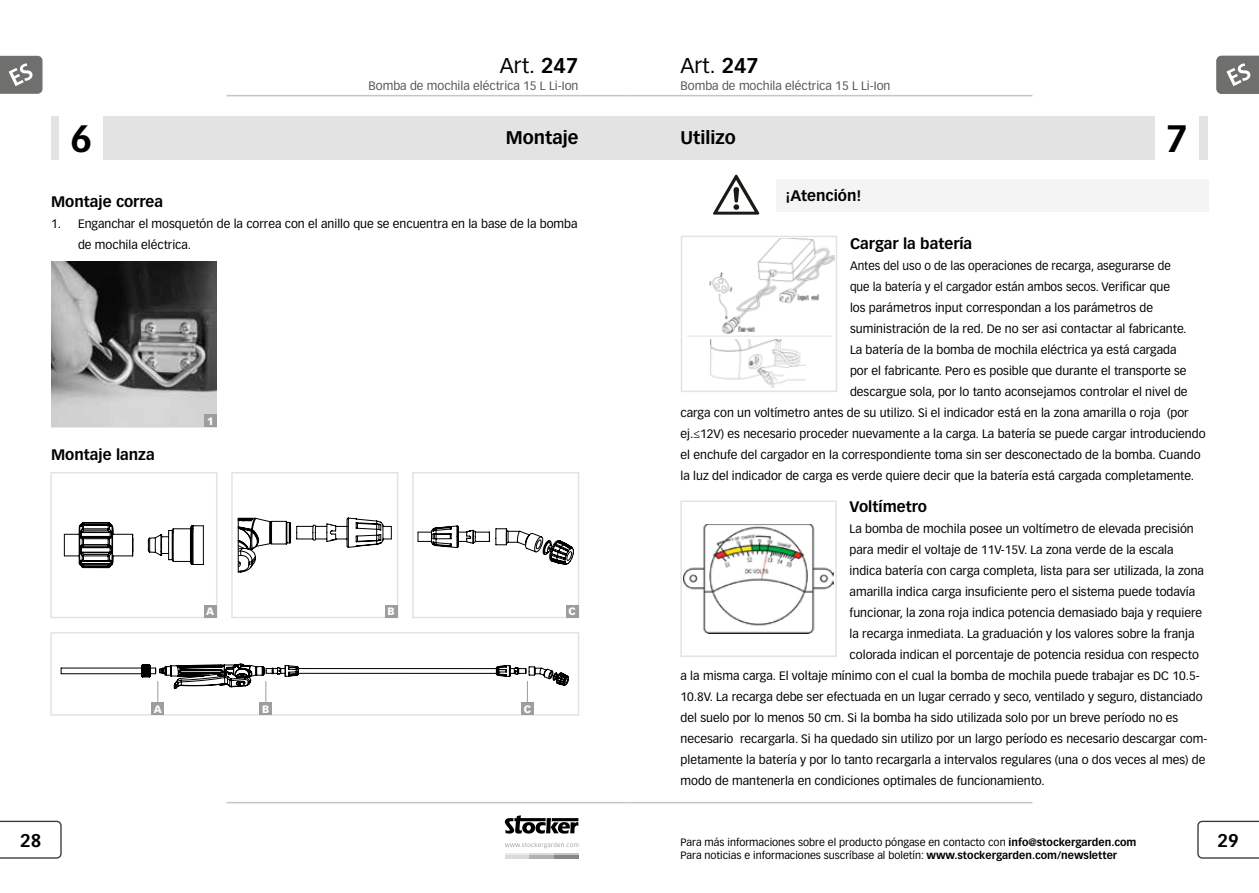
<style>
.page{position:relative;width:1259px;height:893px;background:#fff}
.page>*{position:absolute;margin:0;border:0;box-sizing:border-box;transform-origin:0 0}
.t1{font:700 37.5px "Vectora LT Std";color:#000}
.t2{font:21px "Vectora LT Std";color:#000}
.t3{font:700 18px "Vectora LT Std";color:#000}
.t4{font:700 15px "Vectora LT Std";color:#000}
.t5{font:12px/21px "Vectora LT Std";color:#000}
.t6{font:12px "Vectora LT Std";color:#000;scale:.96 1}
.t7{font:12px "Vectora LT Std";color:#565656}
.t8{font:10.5px/12.6px "Vectora LT Std";color:#000}
.t9{font:900 10.5px "Vectora LT Std";color:#fff}
.s1{font-weight:700}
</style>
<div class="page">
<svg style="left:1197px;top:821px;width:62px;height:38px"></svg>
<svg style="left:0;top:821px;width:62px;height:38px"></svg>
<hr style="left:226px;top:95px;width:403px;height:1px;background:#c5c6c6">
<hr style="left:629px;top:95px;width:403px;height:1px;background:#c5c6c6">
<svg style="left:1216px;top:56px;width:43px;height:38px;background:#80807f"></svg>
<svg style="left:0;top:56px;width:43px;height:38px;background:#818180"></svg>
<hr style="left:226px;top:802px;width:403px;height:1px;background:#c5c6c6">
<hr style="left:629px;top:802px;width:403px;height:1px;background:#c5c6c6">
<svg style="left:505px;top:815px;width:73px;height:19px"></svg>
<svg style="left:505px;top:842px;width:73px;height:6px"></svg>
<hr style="left:505px;top:853px;width:24px;height:2px;background:#ececed">
<hr style="left:529px;top:853px;width:25px;height:2px;background:#dadada">
<hr style="left:554px;top:853px;width:24px;height:2px;background:#c5c6c6">
<hr style="left:505px;top:855px;width:24px;height:4px;background:#dadada">
<hr style="left:529px;top:855px;width:25px;height:4px;background:#b1b2b3">
<hr style="left:554px;top:855px;width:24px;height:4px;background:#878786">
<div style="left:50px;top:472px;width:167px;height:146px;border:2px solid #e3e3e3"></div>
<div style="left:231px;top:472px;width:167px;height:146px;border:2px solid #e3e3e3"></div>
<div style="left:412px;top:472px;width:167px;height:146px;border:2px solid #e3e3e3"></div>
<div style="left:50px;top:632px;width:529px;height:84px;border:2px solid #e3e3e3"></div>
<div style="left:51px;top:116px;width:578px;height:44px;background:#e3e3e3"></div>
<div style="left:60px;top:116px;width:43px;height:44px;background:#fff"></div>
<svg style="left:64px;top:522px;width:140px;height:47px"></svg>
<svg style="left:237px;top:517px;width:155px;height:56px"></svg>
<svg style="left:417px;top:525px;width:157px;height:40px"></svg>
<div style="left:204px;top:605px;width:13px;height:12px;background:#9c9d9d"></div>
<div style="left:385px;top:605px;width:12px;height:12px;background:#9c9d9d"></div>
<div style="left:566px;top:605px;width:12px;height:12px;background:#9c9d9d"></div>
<div style="left:151px;top:702px;width:13px;height:13px;background:#9c9d9d"></div>
<div style="left:259px;top:702px;width:13px;height:13px;background:#9c9d9d"></div>
<div style="left:521px;top:702px;width:13px;height:13px;background:#9c9d9d"></div>
<svg style="left:60px;top:663px;width:509px;height:39px"></svg>
<div style="left:629px;top:116px;width:578px;height:44px;background:#e3e3e3"></div>
<div style="left:1155px;top:116px;width:44px;height:44px;background:#fff"></div>
<img style="left:51px;top:261px;width:166px;height:166px">
<div style="left:204px;top:414px;width:13px;height:13px;background:#9c9d9d"></div>
<div style="left:777px;top:179px;width:432px;height:33px;background:#f4f4f4"></div>
<svg style="left:713px;top:175px;width:46px;height:40px"></svg>
<img style="left:683px;top:524px;width:150px;height:109px">
<div style="left:680px;top:501px;width:157px;height:156px;border:2px solid #e3e3e3"></div>
<img style="left:710px;top:339px;width:95px;height:48px">
<img style="left:709px;top:239px;width:125px;height:95px">
<hr style="left:686px;top:336px;width:145px;height:1px;background:#e3e3e3">
<div style="left:681px;top:236px;width:156px;height:156px;border:2px solid #e3e3e3"></div>
<div style="left:683px;top:259px;width:71px;height:9px;background:#fff"></div>
<h2 class="t2" style="left:500px;top:53px;width:80px">Art. <span class="s1">247</span></h2>
<p class="t7" style="left:368px;top:79px;width:211px">Bomba de mochila eléctrica 15 L Li-Ion</p>
<h1 class="t1" style="left:70px;top:116px;width:24px">6</h1>
<h3 class="t3" style="left:506px;top:126px;width:74px">Montaje</h3>
<p class="t4" style="left:51px;top:192px;width:113px">Montaje correa</p>
<p class="t5" style="left:78px;top:213px;width:501px;text-indent:-27px">1. Enganchar el mosquetón de la correa con el anillo que se encuentra en la base de la bomba de mochila eléctrica.</p>
<p class="t4" style="left:51px;top:445px;width:105px">Montaje lanza</p>
<p class="t9" style="left:207px;top:414px;width:8px">1</p>
<p class="t9" style="left:206px;top:605px;width:9px">A</p>
<p class="t9" style="left:388px;top:605px;width:9px">B</p>
<p class="t9" style="left:568px;top:605px;width:9px">C</p>
<p class="t9" style="left:154px;top:702px;width:9px">A</p>
<p class="t9" style="left:262px;top:702px;width:9px">B</p>
<p class="t9" style="left:524px;top:702px;width:9px">C</p>
<h2 class="t2" style="left:680px;top:53px;width:80px">Art. <span class="s1">247</span></h2>
<p class="t7" style="left:680px;top:79px;width:211px">Bomba de mochila eléctrica 15 L Li-Ion</p>
<h3 class="t3" style="left:680px;top:126px;width:57px">Utilizo</h3>
<h1 class="t1" style="left:1166px;top:116px;width:24px">7</h1>
<p class="t4" style="left:785px;top:187px;width:78px">¡Atención!</p>
<p class="t4" style="left:850px;top:234px;width:124px">Cargar la batería</p>
<p class="t6" style="left:850px;top:258px;width:336px">Antes del uso o de las operaciones de recarga, asegurarse de</p>
<p class="t6" style="left:850px;top:279px;width:335px">que la batería y el cargador están ambos secos. Verificar que</p>
<p class="t5" style="left:850px;top:297px;width:305px">los parámetros input correspondan a los parámetros de</p>
<p class="t5" style="left:850px;top:318px;width:338px">suministración de la red. De no ser asi contactar al fabricante.</p>
<p class="t5" style="left:850px;top:339px;width:328px">La batería de la bomba de mochila eléctrica ya está cargada</p>
<p class="t5" style="left:850px;top:360px;width:338px">por el fabricante. Pero es posible que durante el transporte se</p>
<p class="t5" style="left:850px;top:381px;width:339px">descargue sola, por lo tanto aconsejamos controlar el nivel de</p>
<p class="t5" style="left:680px;top:402px;width:510px">carga con un voltímetro antes de su utilizo. Si el indicador está en la zona amarilla o roja (por</p>
<p class="t5" style="left:680px;top:423px;width:526px">ej.≤12V) es necesario proceder nuevamente a la carga. La batería se puede cargar introduciendo</p>
<p class="t5" style="left:680px;top:444px;width:521px">el enchufe del cargador en la correspondiente toma sin ser desconectado de la bomba. Cuando</p>
<p class="t5" style="left:680px;top:465px;width:515px">la luz del indicador de carga es verde quiere decir que la batería está cargada completamente.</p>
<p class="t4" style="left:849px;top:498px;width:79px">Voltímetro</p>
<p class="t5" style="left:849px;top:519px;width:346px">La bomba de mochila posee un voltímetro de elevada precisión</p>
<p class="t5" style="left:849px;top:540px;width:325px">para medir el voltaje de 11V-15V. La zona verde de la escala</p>
<p class="t5" style="left:849px;top:561px;width:356px">indica batería con carga completa, lista para ser utilizada, la zona</p>
<p class="t5" style="left:849px;top:582px;width:347px">amarilla indica carga insuficiente pero el sistema puede todavía</p>
<p class="t5" style="left:849px;top:603px;width:354px">funcionar, la zona roja indica potencia demasiado baja y requiere</p>
<p class="t5" style="left:849px;top:624px;width:346px">la recarga inmediata. La graduación y los valores sobre la franja</p>
<p class="t5" style="left:849px;top:645px;width:351px">colorada indican el porcentaje de potencia residua con respecto</p>
<p class="t5" style="left:680px;top:666px;width:520px">a la misma carga. El voltaje mínimo con el cual la bomba de mochila puede trabajar es DC 10.5-</p>
<p class="t5" style="left:680px;top:687px;width:524px">10.8V. La recarga debe ser efectuada en un lugar cerrado y seco, ventilado y seguro, distanciado</p>
<p class="t5" style="left:680px;top:708px;width:499px">del suelo por lo menos 50 cm. Si la bomba ha sido utilizada solo por un breve período no es</p>
<p class="t5" style="left:680px;top:729px;width:528px">necesario recargarla. Si ha quedado sin utilizo por un largo período es necesario descargar com-</p>
<p class="t5" style="left:680px;top:750px;width:526px">pletamente la batería y por lo tanto recargarla a intervalos regulares (una o dos veces al mes) de</p>
<p class="t5" style="left:680px;top:771px;width:366px">modo de mantenerla en condiciones optimales de funcionamiento.</p>
<h3 class="t3" style="left:20px;top:829px;width:23px">28</h3>
<h3 class="t3" style="left:1217px;top:829px;width:23px">29</h3>
<p class="t8" style="left:680px;top:836px;width:457px">Para más informaciones sobre el producto póngase en contacto con <span class="s1">info@stockergarden.com<br></span>Para noticias e informaciones suscríbase al boletín: <span class="s1">www.stockergarden.com/newsletter</span></p>
</div>
